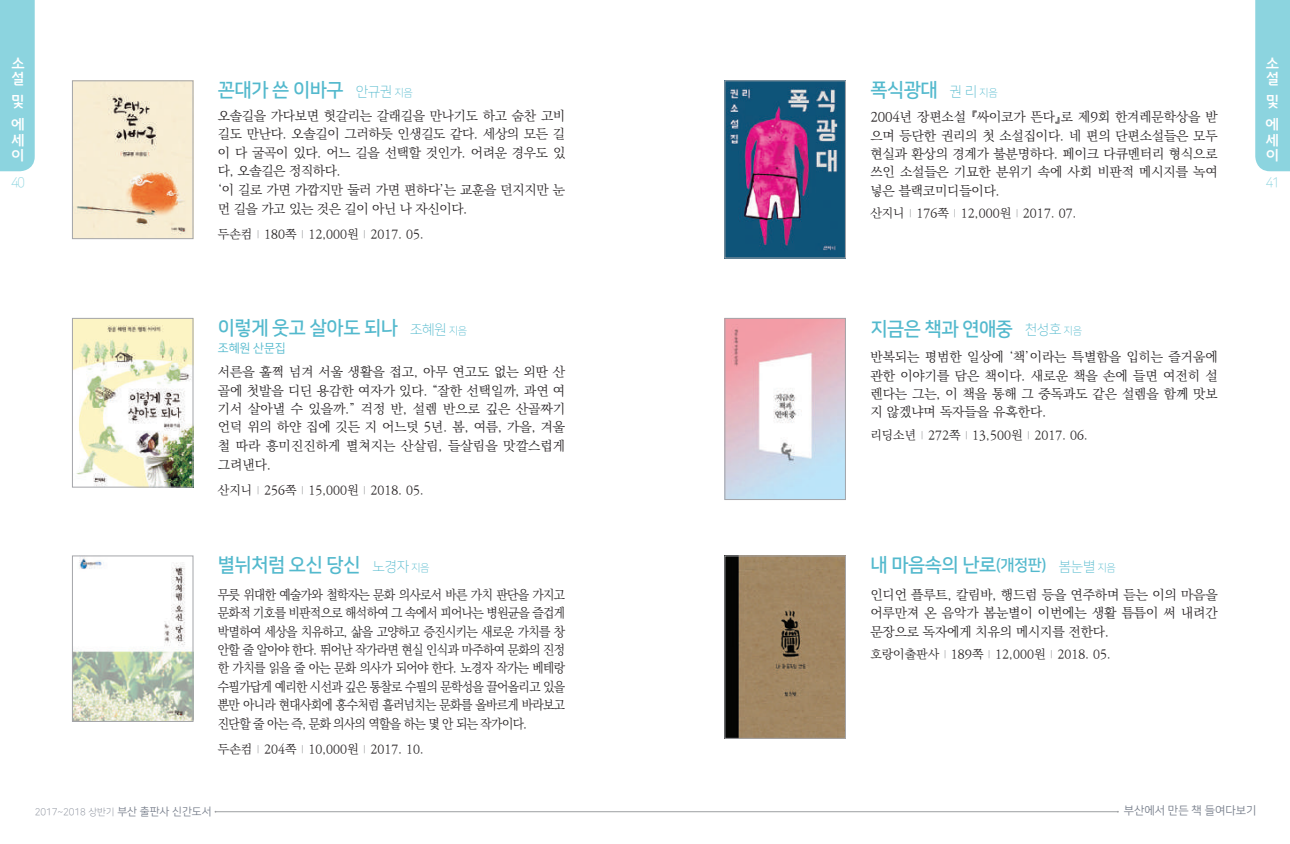
<style>
.page{position:relative;width:1290px;height:844px;background:#fff}
.page>*{position:absolute;margin:0;border:0;box-sizing:border-box;transform-origin:0 0}
.t1{font:19.25px "Nanum Square OTFB";letter-spacing:-.025em;color:#53b9cd}
.t2{font:14.88px/15.8px "Godo M";color:#fff}
.t3{font:14px "Nanum Square OTFL";color:#8cd4df;scale:.9 1}
.t4{font:13.12px/18.6px "Ko Pub Batang PL";letter-spacing:-.01em;color:#231f20;text-align:justify}
.t5{font:13.12px/18.6px "Ko Pub Batang PL";letter-spacing:-.01em;color:#231f20;text-align:justify;scale:.92 1}
.t6{font:12.25px "Ko Pub Batang PL";color:#231f20}
.t7{font:12.25px "Nanum Square OTFR";letter-spacing:-.01em;color:#53b9cd}
.t8{font:11.38px "Nanum Square OTFR";color:#777e8b}
.t9{font:9.62px "Nanum Square OTFL";color:#777e8b}
.s1{font-family:"Nanum Square OTFL";font-size:14px}
.s2{font-family:"Nanum Square OTFL";font-size:10.5px}
.s3{font-size:8.75px;color:#939598}
.s4{color:#262324}
.s5{font-size:15.75px}
.s6{font-family:"Nanum Square OTFR";font-size:10.85px}
</style>
<div class="page">
<div style="left:0;top:0;width:35px;height:171px;background:#8cd4df"></div>
<div style="left:1255px;top:0;width:35px;height:171px;background:#8cd4df"></div>
<hr style="left:215px;top:811px;width:430px;height:1px;background:#9d9fa2">
<hr style="left:645px;top:811px;width:473px;height:1px;background:#9d9fa2">
<img style="left:727px;top:557px;width:116px;height:179px">
<div style="left:725px;top:555px;width:120px;height:183px;border:1px solid #a4a5a9"></div>
<img style="left:74px;top:320px;width:117px;height:165px">
<div style="left:72px;top:318px;width:121px;height:169px;border:1px solid #a4a5a9"></div>
<img style="left:727px;top:83px;width:116px;height:173px">
<img style="left:727px;top:320px;width:116px;height:177px">
<div style="left:725px;top:318px;width:120px;height:181px;border:1px solid #a4a5a9"></div>
<img style="left:74px;top:557px;width:117px;height:162px">
<div style="left:72px;top:555px;width:121px;height:166px;border:1px solid #a4a5a9"></div>
<img style="left:74px;top:83px;width:117px;height:154px">
<div style="left:72px;top:81px;width:121px;height:158px;border:1px solid #a4a5a9"></div>
<p class="t2" style="left:11px;top:55px;width:15px">소 설</p>
<p class="t2" style="left:11px;top:90px;width:15px;line-height:22.8px">및 에</p>
<p class="t2" style="left:11px;top:132px;width:15px">세 이</p>
<p class="t3" style="left:11px;top:176px;width:17px">40</p>
<h1 class="t1" style="left:218px;top:80px;width:196px">꼰대가 쓴 이바구 <span class="s1">안규권</span> <span class="s2">지음</span></h1>
<p class="t4" style="left:218px;top:107px;width:349px;text-align:left">오솔길을 가다보면 헛갈리는 갈래길을 만나기도 하고 숨찬 고비 길도 만난다. 오솔길이 그러하듯 인생길도 같다. 세상의 모든 길 이 다 굴곡이 있다. 어느 길을 선택할 것인가. 어려운 경우도 있 다, 오솔길은 정직하다.<br>‘이 길로 가면 가깝지만 둘러 가면 편하다’는 교훈을 던지지만 눈 먼 길을 가고 있는 것은 길이 아닌 나 자신이다.</p>
<p class="t6" style="left:218px;top:227px;width:208px">두손컴 <span class="s3">|</span> 180쪽 <span class="s3">|</span> 12,000원 <span class="s3">|</span> 2017. 05<span class="s4">.</span></p>
<h1 class="t1" style="left:870px;top:80px;width:129px">폭식광대 <span class="s1">권 리</span> <span class="s2">지음</span></h1>
<p class="t4" style="left:870px;top:108px;width:349px">2004년 장편소설 『싸이코가 뜬다』로 제9회 한겨레문학상을 받 으며 등단한 권리의 첫 소설집이다. 네 편의 단편소설들은 모두 현실과 환상의 경계가 불분명하다. 페이크 다큐멘터리 형식으로 쓰인 소설들은 기묘한 분위기 속에 사회 비판적 메시지를 녹여 넣은 블랙코미디들이다.</p>
<p class="t6" style="left:870px;top:207px;width:208px">산지니 <span class="s3">|</span> 176쪽 <span class="s3">|</span> 12,000원 <span class="s3">|</span> 2017. 07<span class="s4">.</span></p>
<p class="t2" style="left:1266px;top:55px;width:15px">소 설</p>
<p class="t2" style="left:1266px;top:90px;width:15px;line-height:22.8px">및 에</p>
<p class="t2" style="left:1266px;top:132px;width:15px">세 이</p>
<p class="t3" style="left:1265px;top:176px;width:17px">41</p>
<h1 class="t1" style="left:218px;top:317px;width:251px">이렇게 웃고 살아도 되나 <span class="s1">조혜원</span> <span class="s2">지음</span></h1>
<p class="t7" style="left:218px;top:342px;width:69px">조혜원 산문집</p>
<p class="t4" style="left:218px;top:363px;width:349px">서른을 훌쩍 넘겨 서울 생활을 접고, 아무 연고도 없는 외딴 산 골에 첫발을 디딘 용감한 여자가 있다. “잘한 선택일까, 과연 여 기서 살아낼 수 있을까.” 걱정 반, 설렘 반으로 깊은 산골짜기 언덕 위의 하얀 집에 깃든 지 어느덧 5년. 봄, 여름, 가을, 겨울 철 따라 흥미진진하게 펼쳐지는 산살림, 들살림을 맛깔스럽게 그려낸다.</p>
<p class="t6" style="left:218px;top:483px;width:208px">산지니 <span class="s3">|</span> 256쪽 <span class="s3">|</span> 15,000원 <span class="s3">|</span> 2018. 05<span class="s4">.</span></p>
<h1 class="t1" style="left:218px;top:554px;width:213px">별뉘처럼 오신 당신 <span class="s1">노경자</span> <span class="s2">지음</span></h1>
<p class="t5" style="left:218px;top:585px;width:379px">무릇 위대한 예술가와 철학자는 문화 의사로서 바른 가치 판단을 가지고 문화적 기호를 비판적으로 해석하여 그 속에서 피어나는 병원균을 즐겁게 박멸하여 세상을 치유하고, 삶을 고양하고 증진시키는 새로운 가치를 창 안할 줄 알아야 한다. 뛰어난 작가라면 현실 인식과 마주하여 문화의 진정 한 가치를 읽을 줄 아는 문화 의사가 되어야 한다. 노경자 작가는 베테랑 수필가답게 예리한 시선과 깊은 통찰로 수필의 문학성을 끌어올리고 있을 뿐만 아니라 현대사회에 홍수처럼 흘러넘치는 문화를 올바르게 바라보고 진단할 줄 아는 즉, 문화 의사의 역할을 하는 몇 안 되는 작가이다.</p>
<p class="t6" style="left:218px;top:743px;width:208px">두손컴 <span class="s3">|</span> 204쪽 <span class="s3">|</span> 10,000원 <span class="s3">|</span> 2017. 10<span class="s4">.</span></p>
<h1 class="t1" style="left:870px;top:319px;width:213px">지금은 책과 연애중 <span class="s1">천성호</span> <span class="s2">지음</span></h1>
<p class="t4" style="left:870px;top:348px;width:349px">반복되는 평범한 일상에 ‘책’이라는 특별함을 입히는 즐거움에 관한 이야기를 담은 책이다. 새로운 책을 손에 들면 여전히 설 렌다는 그는, 이 책을 통해 그 중독과도 같은 설렘을 함께 맛보 지 않겠냐며 독자들을 유혹한다.</p>
<p class="t6" style="left:870px;top:429px;width:219px">리딩소년 <span class="s3">|</span> 272쪽 <span class="s3">|</span> 13,500원 <span class="s3">|</span> 2017. 06<span class="s4">.</span></p>
<h1 class="t1" style="left:870px;top:554px;width:247px">내 마음속의 난로<span class="s5">(개정판)</span> <span class="s1">봄눈별</span> <span class="s2">지음</span></h1>
<p class="t4" style="left:870px;top:586px;width:349px">인디언 플루트, 칼림바, 행드럼 등을 연주하며 듣는 이의 마음을 어루만져 온 음악가 봄눈별이 이번에는 생활 틈틈이 써 내려간 문장으로 독자에게 치유의 메시지를 전한다.</p>
<p class="t6" style="left:870px;top:648px;width:242px">호랑이출판사 <span class="s3">|</span> 189쪽 <span class="s3">|</span> 12,000원 <span class="s3">|</span> 2018. 05<span class="s4">.</span></p>
<p class="t9" style="left:35px;top:806px;width:178px">2017~2018 상반기 <span class="s6">부산 출판사 신간도서</span></p>
<p class="t8" style="left:1124px;top:804px;width:134px">부산에서 만든 책 들여다보기</p>
</div>
